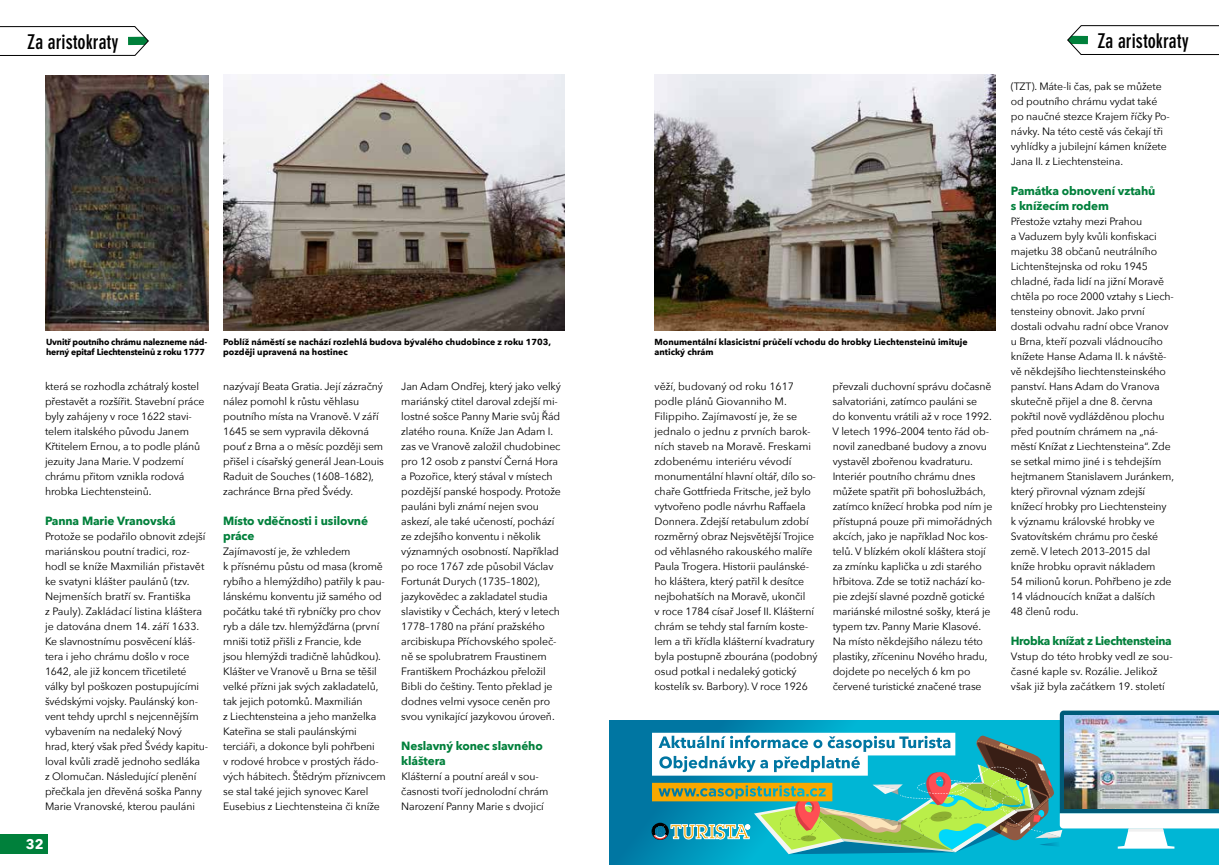
<style>
.page{position:relative;width:1219px;height:865px;background:#fff}
.page>*{position:absolute;margin:0;border:0;box-sizing:border-box;transform-origin:0 0}
.t1{font:20px "DIN Neuzeit Grotesk Bol Con CE";color:#000}
.t2{font:700 13.75px "Avenir Next";color:#fff}
.t3{font:700 11.88px/15px "Avenir Next";letter-spacing:-.01em;color:#00803b}
.t4{font:700 11.88px "Avenir Next";letter-spacing:-.03em;color:#00803b}
.t5{font:10.62px/15px "Avenir Next";letter-spacing:-.01em;color:#000}
.t6{font:700 8.75px/10px "Avenir Next";color:#000}
.t7{font:700 8.75px/10px "Avenir Next";letter-spacing:-.02em;color:#000}
</style>
<div class="page">
<svg style="left:1067px;top:25px;width:152px;height:30px"></svg>
<svg style="left:0;top:26px;width:149px;height:30px"></svg>
<div style="left:0;top:834px;width:48px;height:19px;background:#00803b"></div>
<img style="left:223px;top:75px;width:341px;height:255px">
<img style="left:654px;top:74px;width:342px;height:256px">
<img style="left:45px;top:75px;width:163px;height:255px">
<svg style="left:609px;top:720px;width:610px;height:145px;background:#0094ba"></svg>
<img style="left:652px;top:710px;width:567px;height:144px">
<h1 class="t1" style="left:27px;top:30px;width:93px">Za aristokraty</h1>
<h1 class="t1" style="left:1097px;top:29px;width:93px">Za aristokraty</h1>
<p class="t7" style="left:46px;top:337px;width:163px">Uvnitř poutního chrámu nalezneme nád&shy;herný epitaf Liechtensteinů z roku 1777</p>
<p class="t5" style="left:45px;top:378px;width:161px">která se rozhodla zchátralý kostel přestavět a rozšířit. Stavební práce byly zahájeny v roce 1622 stavi&shy;telem italského původu Janem<br>Křtitelem Ernou, a to podle plánů jezuity Jana Marie. V podzemí chrámu přitom vznikla rodová hrobka Liechtensteinů.</p>
<p class="t3" style="left:45px;top:513px;width:132px">Panna Marie Vranovská</p>
<p class="t5" style="left:45px;top:528px;width:165px">Protože se podařilo obnovit zdejší mariánskou poutní tradici, roz&shy;hodl se kníže Maxmilián přistavět ke svatyni klášter paulánů (tzv.<br>Nejmenších bratří sv. Františka<br>z Pauly). Zakládací listina kláštera je datována dnem 14. září 1633.<br>Ke slavnostnímu posvěcení kláš&shy;tera i jeho chrámu došlo v roce 1642, ale již koncem třicetileté války byl poškozen postupujícími švédskými vojsky. Paulánský kon&shy;vent tehdy uprchl s nejcennějším vybavením na nedaleký Nový hrad, který však před Švédy kapitu&shy;loval kvůli zradě jednoho sedláka<br>z Olomučan. Následující plenění přečkala jen dřevěná soška Panny Marie Vranovské, kterou pauláni</p>
<p class="t2" style="left:26px;top:832px;width:19px">32</p>
<p class="t6" style="left:223px;top:337px;width:329px">Poblíž náměstí se nachází rozlehlá budova bývalého chudobince z roku 1703, později upravená na hostinec</p>
<p class="t6" style="left:654px;top:336px;width:315px">Monumentální klasicistní průčelí vchodu do hrobky Liechtensteinů imituje antický chrám</p>
<p class="t5" style="left:223px;top:378px;width:162px">nazývají Beata Gratia. Její zázračný nález pomohl k růstu věhlasu poutního místa na Vranově. V září<br>1645 se sem vypravila děkovná pouť z Brna a o měsíc později sem přišel i císařský generál Jean-Louis<br>Raduit de Souches (1608–1682), zachránce Brna před Švédy.</p>
<p class="t3" style="left:223px;top:513px;width:146px">Místo vděčnosti i usilovné práce</p>
<p class="t5" style="left:223px;top:543px;width:164px">Zajímavostí je, že vzhledem<br>k přísnému půstu od masa (kromě rybího a hlemýždího) patřily k pau&shy;lánskému konventu již samého od počátku také tři rybníčky pro chov ryb a dále tzv. hlemýžďárna (první mniši totiž přišli z Francie, kde<br>jsou hlemýždi tradičně lahůdkou).<br>Klášter ve Vranově u Brna se těšil velké přízni jak svých zakladatelů, tak jejich potomků. Maxmilián<br>z Liechtensteina a jeho manželka Kateřina se stali paulánskými terciáři, a dokonce byli pohřbeni<br>v rodové hrobce v prostých řádo&shy;vých hábitech. Štědrým příznivcem se stal také jejich synovec Karel Eusebius z Liechtensteina či kníže</p>
<p class="t5" style="left:401px;top:378px;width:161px">Jan Adam Ondřej, který jako velký mariánský ctitel daroval zdejší mi&shy;lostné sošce Panny Marie svůj Řád zlatého rouna. Kníže Jan Adam I. zas ve Vranově založil chudobinec pro 12 osob z panství Černá Hora a Pozořice, který stával v místech pozdější panské hospody. Protože pauláni byli známí nejen svou askezí, ale také učeností, pochází ze zdejšího konventu i několik významných osobností. Například po roce 1767 zde působil Václav<br>Fortunát Durych (1735–1802), jazykovědec a zakladatel studia slavistiky v Čechách, který v letech<br>1778–1780 na přání pražského arcibiskupa Příchovského společ&shy;ně se spolubratrem Fraustinem<br>Františkem Procházkou přeložil<br>Bibli do češtiny. Tento překlad je dodnes velmi vysoce ceněn pro svou vynikající jazykovou úroveň.</p>
<p class="t3" style="left:401px;top:738px;width:143px">Neslavný konec slavného kláštera</p>
<p class="t5" style="left:401px;top:768px;width:149px">Klášterní a poutní areál v sou&shy;časnosti tvoří jednolodní chrám<br>Narození Panny Marie s dvojicí</p>
<p class="t5" style="left:654px;top:378px;width:165px">věží, budovaný od roku 1617 podle plánů Giovanniho M.<br>Filippiho. Zajímavostí je, že se jednalo o jednu z prvních barok&shy;ních staveb na Moravě. Freskami zdobenému interiéru vévodí monumentální hlavní oltář, dílo so&shy;chaře Gottfrieda Fritsche, jež bylo vytvořeno podle návrhu Raffaela Donnera. Zdejší retabulum zdobí rozměrný obraz Nejsvětější Trojice od věhlasného rakouského malíře Paula Trogera. Historii paulánské&shy;ho kláštera, který patřil k desítce nejbohatších na Moravě, ukončil<br>v roce 1784 císař Josef II. Klášterní chrám se tehdy stal farním koste&shy;lem a tři křídla klášterní kvadratury byla postupně zbourána (podobný osud potkal i nedaleký gotický kostelík sv. Barbory). V roce 1926</p>
<p class="t5" style="left:833px;top:378px;width:161px">převzali duchovní správu dočasně salvatoriáni, zatímco pauláni se do konventu vrátili až v roce 1992.<br>V letech 1996–2004 tento řád ob&shy;novil zanedbané budovy a znovu vystavěl zbořenou kvadraturu.<br>Interiér poutního chrámu dnes můžete spatřit při bohoslužbách, zatímco knížecí hrobka pod ním je přístupná pouze při mimořádných akcích, jako je například Noc kos&shy;telů. V blízkém okolí kláštera stojí za zmínku kaplička u zdi starého hřbitova. Zde se totiž nachází ko&shy;pie zdejší slavné pozdně gotické mariánské milostné sošky, která je typem tzv. Panny Marie Klasové.<br>Na místo někdejšího nálezu této plastiky, zříceninu Nového hradu, dojdete po necelých 6 km po červené turistické značené trase</p>
<p class="t5" style="left:1011px;top:78px;width:161px">(TZT). Máte-li čas, pak se můžete od poutního chrámu vydat také po naučné stezce Krajem říčky Po&shy;návky. Na této cestě vás čekají tři vyhlídky a jubilejní kámen knížete<br>Jana II. z Liechtensteina.</p>
<p class="t3" style="left:1011px;top:183px;width:146px">Památka obnovení vztahů s knížecím rodem</p>
<p class="t5" style="left:1011px;top:213px;width:165px">Přestože vztahy mezi Prahou<br>a Vaduzem byly kvůli konfiskaci majetku 38 občanů neutrálního<br>Lichtenštejnska od roku 1945 chladné, řada lidí na jižní Moravě chtěla po roce 2000 vztahy s Liech&shy;tensteiny obnovit. Jako první dostali odvahu radní obce Vranov u Brna, kteří pozvali vládnoucího knížete Hanse Adama II. k návště&shy;vě někdejšího liechtensteinského panství. Hans Adam do Vranova skutečně přijel a dne 8. června pokřtil nově vydlážděnou plochu před poutním chrámem na „ná&shy;městí Knížat z Liechtensteina“. Zde se setkal mimo jiné i s tehdejším hejtmanem Stanislavem Juránkem, který přirovnal význam zdejší knížecí hrobky pro Liechtensteiny k významu královské hrobky ve<br>Svatovítském chrámu pro české země. V letech 2013–2015 dal kníže hrobku opravit nákladem<br>54 milionů korun. Pohřbeno je zde<br>14 vládnoucích knížat a dalších<br>48 členů rodu.</p>
<p class="t4" style="left:1011px;top:631px;width:162px">Hrobka knížat z Liechtensteina</p>
<p class="t5" style="left:1011px;top:648px;width:163px">Vstup do této hrobky vedl ze sou&shy;časné kaple sv. Rozálie. Jelikož však již byla začátkem 19. století</p>
</div>
